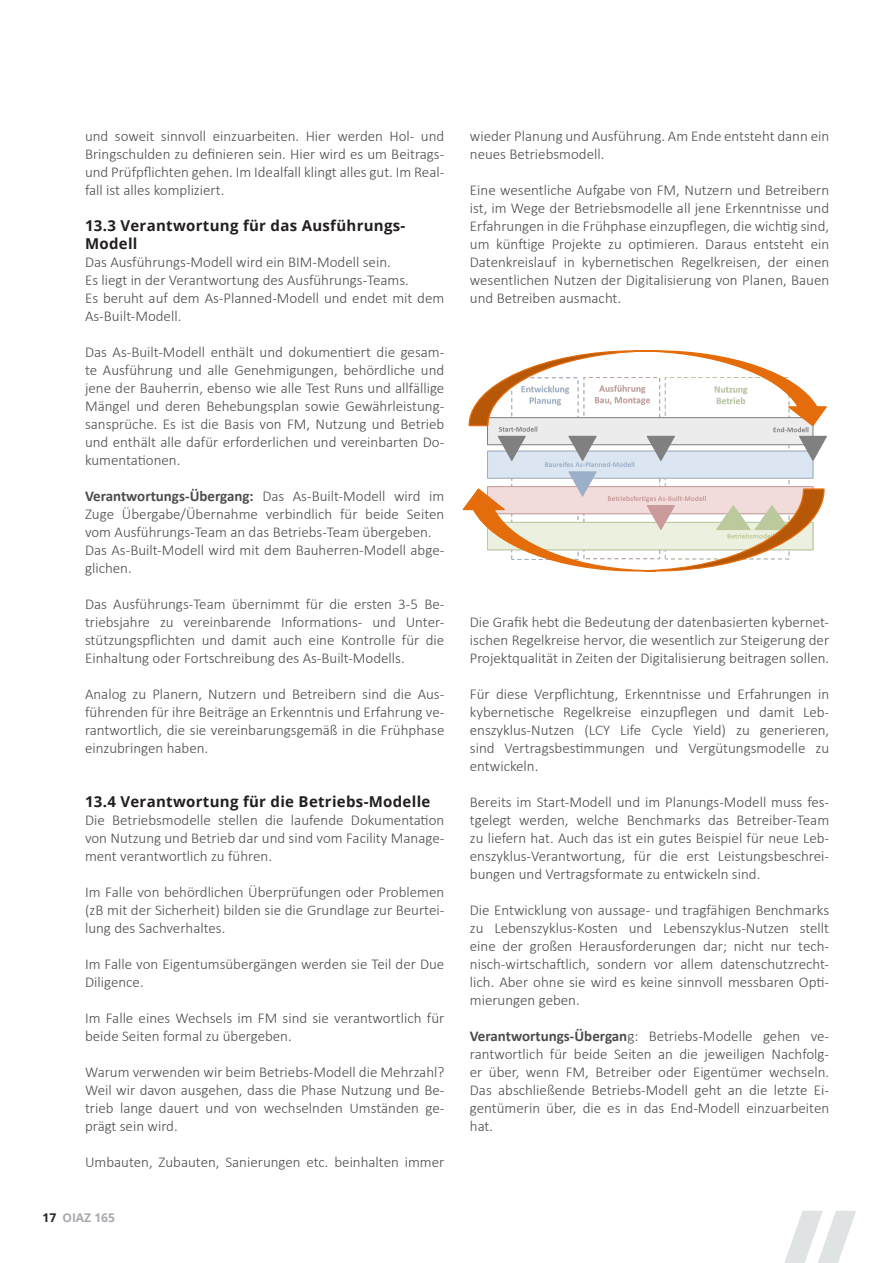
<style>
.page{position:relative;width:893px;height:1263px;background:#fff}
.page>*{position:absolute;margin:0;border:0;box-sizing:border-box;transform-origin:0 0}
.Fliesstext{font:300 15px/18px "Calibri";color:#4b4c4d;text-align:justify}
.Unterüberschrift2{font:700 15px "Open Sans";letter-spacing:.02em;color:#231f20}
.t1{font:700 12px "Open Sans";color:#a8a9ad}
.s1{font-weight:700}
.s2{color:#231f20}
</style>
<div class="page">
<svg style="left:784px;top:1211px;width:72px;height:52px"></svg>
<div style="left:464px;top:373px;width:371px;height:187px;background:#fff;opacity:.5"></div>
<svg style="left:468px;top:350px;width:361px;height:77px"></svg>
<svg style="left:462px;top:487px;width:363px;height:85px"></svg>
<p class="Fliesstext" style="left:85px;top:127px;width:361px">und soweit sinnvoll einzuarbeiten. Hier werden Hol- und Bringschulden zu definieren sein. Hier wird es um Beitrags&shy;und Prüfpflichten gehen. Im Idealfall klingt alles gut. Im Real&shy;fall ist alles kompliziert.</p>
<p class="Unterüberschrift2" style="left:85px;top:215px;width:322px">13.3 Verantwortung für das Ausführungs-</p>
<p class="Unterüberschrift2" style="left:85px;top:233px;width:54px">Modell</p>
<p class="Fliesstext" style="left:85px;top:253px;width:307px">Das Ausführungs-Modell wird ein BIM-Modell sein.</p>
<p class="Fliesstext" style="left:85px;top:271px;width:325px">Es liegt in der Verantwortung des Ausführungs-Teams.</p>
<p class="Fliesstext" style="left:85px;top:289px;width:361px">Es beruht auf dem As-Planned-Modell und endet mit dem<br>As-Built-Modell.</p>
<p class="Fliesstext" style="left:85px;top:343px;width:361px">Das As-Built-Modell enthält und dokumentiert die gesam&shy;te Ausführung und alle Genehmigungen, behördliche und jene der Bauherrin, ebenso wie alle Test Runs und allfällige Mängel und deren Behebungsplan sowie Gewährleistung&shy;sansprüche. Es ist die Basis von FM, Nutzung und Betrieb und enthält alle dafür erforderlichen und vereinbarten Do&shy;kumentationen.</p>
<p class="Fliesstext" style="left:85px;top:487px;width:361px"><span class="s1">Verantwortungs-Übergang:</span> Das As-Built-Modell wird im Zuge Übergabe/Übernahme verbindlich für beide Seiten vom Ausführungs-Team an das Betriebs-Team übergeben.</p>
<p class="Fliesstext" style="left:85px;top:541px;width:361px">Das As-Built-Modell wird mit dem Bauherren-Modell abge&shy;glichen.</p>
<p class="Fliesstext" style="left:85px;top:595px;width:361px">Das Ausführungs-Team übernimmt für die ersten 3-5 Be&shy;triebsjahre zu vereinbarende Informations- und Unter&shy;stützungspflichten und damit auch eine Kontrolle für die Einhaltung oder Fortschreibung des As-Built-Modells.</p>
<p class="Fliesstext" style="left:85px;top:685px;width:361px">Analog zu Planern, Nutzern und Betreibern sind die Aus&shy;führenden für ihre Beiträge an Erkenntnis und Erfahrung ve&shy;rantwortlich, die sie vereinbarungsgemäß in die Frühphase einzubringen haben.</p>
<p class="Unterüberschrift2" style="left:85px;top:791px;width:347px">13.4 Verantwortung für die Betriebs-Modelle</p>
<p class="Fliesstext" style="left:85px;top:811px;width:361px">Die Betriebsmodelle stellen die laufende Dokumentation von Nutzung und Betrieb dar und sind vom Facility Manage&shy;ment verantwortlich zu führen.</p>
<p class="Fliesstext" style="left:85px;top:883px;width:361px">Im Falle von behördlichen Überprüfungen oder Problemen (zB mit der Sicherheit) bilden sie die Grundlage zur Beurtei&shy;lung des Sachverhaltes.</p>
<p class="Fliesstext" style="left:85px;top:955px;width:361px">Im Falle von Eigentumsübergängen werden sie Teil der Due<br>Diligence.</p>
<p class="Fliesstext" style="left:85px;top:1009px;width:361px">Im Falle eines Wechsels im FM sind sie verantwortlich für beide Seiten formal zu übergeben.</p>
<p class="Fliesstext" style="left:85px;top:1063px;width:361px">Warum verwenden wir beim Betriebs-Modell die Mehrzahl?</p>
<p class="Fliesstext" style="left:85px;top:1081px;width:361px">Weil wir davon ausgehen, dass die Phase Nutzung und Be&shy;trieb lange dauert und von wechselnden Umständen ge&shy;prägt sein wird.</p>
<p class="Fliesstext" style="left:85px;top:1153px;width:361px">Umbauten, Zubauten, Sanierungen etc. beinhalten immer</p>
<p class="t1" style="left:43px;top:1209px;width:74px"><span class="s2">17</span> OIAZ 165</p>
<p class="Fliesstext" style="left:470px;top:127px;width:361px">wieder Planung und Ausführung. Am Ende entsteht dann ein neues Betriebsmodell.</p>
<p class="Fliesstext" style="left:470px;top:181px;width:361px">Eine wesentliche Aufgabe von FM, Nutzern und Betreibern ist, im Wege der Betriebsmodelle all jene Erkenntnisse und Erfahrungen in die Frühphase einzupflegen, die wichtig sind, um künftige Projekte zu optimieren. Daraus entsteht ein Datenkreislauf in kybernetischen Regelkreisen, der einen wesentlichen Nutzen der Digitalisierung von Planen, Bauen und Betreiben ausmacht.</p>
<p class="Fliesstext" style="left:470px;top:613px;width:361px">Die Grafik hebt die Bedeutung der datenbasierten kybernet&shy;ischen Regelkreise hervor, die wesentlich zur Steigerung der Projektqualität in Zeiten der Digitalisierung beitragen sollen.</p>
<p class="Fliesstext" style="left:470px;top:685px;width:361px">Für diese Verpflichtung, Erkenntnisse und Erfahrungen in kybernetische Regelkreise einzupflegen und damit Leb&shy;enszyklus-Nutzen (LCY Life Cycle Yield) zu generieren, sind Vertragsbestimmungen und Vergütungsmodelle zu entwickeln.</p>
<p class="Fliesstext" style="left:470px;top:793px;width:361px">Bereits im Start-Modell und im Planungs-Modell muss fes&shy;tgelegt werden, welche Benchmarks das Betreiber-Team zu liefern hat. Auch das ist ein gutes Beispiel für neue Leb&shy;enszyklus-Verantwortung, für die erst Leistungsbeschrei&shy;bungen und Vertragsformate zu entwickeln sind.</p>
<p class="Fliesstext" style="left:470px;top:901px;width:361px">Die Entwicklung von aussage- und tragfähigen Benchmarks zu Lebenszyklus-Kosten und Lebenszyklus-Nutzen stellt eine der großen Herausforderungen dar; nicht nur tech&shy;nisch-wirtschaftlich, sondern vor allem datenschutzrecht&shy;lich. Aber ohne sie wird es keine sinnvoll messbaren Opti&shy;mierungen geben.</p>
<p class="Fliesstext" style="left:470px;top:1027px;width:361px"><span class="s1">Verantwortungs-Übergan</span>g: Betriebs-Modelle gehen ve&shy;rantwortlich für beide Seiten an die jeweiligen Nachfolg&shy;er über, wenn FM, Betreiber oder Eigentümer wechseln.<br>Das abschließende Betriebs-Modell geht an die letzte Ei&shy;gentümerin über, die es in das End-Modell einzuarbeiten hat.</p>
</div>
